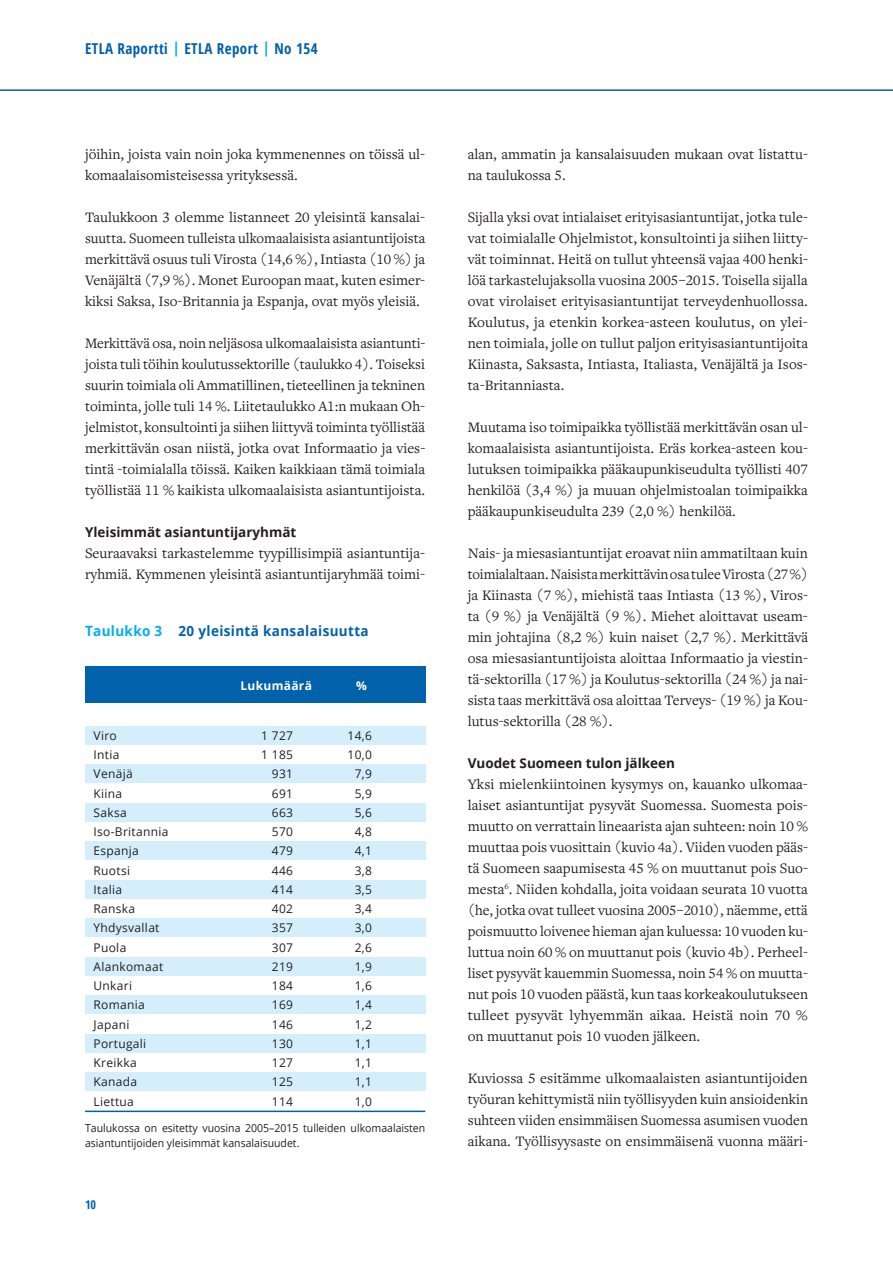
<style>
.page{position:relative;width:893px;height:1263px;background:#fff}
.page>*{position:absolute;margin:0;border:0;box-sizing:border-box;transform-origin:0 0}
.t1{font:15px/21px "Freight Text Pro";color:#231f20;text-align:justify}
.t2{font:700 condensed 15px "Open Sans";letter-spacing:.025em;color:#0161aa}
.t3{font:700 14.1px "Open Sans";letter-spacing:.025em;color:#0161aa;scale:.95 1}
.t4{font:700 13.5px "Open Sans";color:#231f20}
.t5{font:12px "Open Sans";letter-spacing:.025em;color:#231f20}
.t6{font:700 12px "Open Sans";letter-spacing:.025em;color:#fff}
.t7{font:700 condensed 12px "Open Sans";color:#0161aa}
.t8{font:10.95px/15px "Open Sans";color:#231f20;scale:.95 1}
.s1{color:#00aeef}
</style>
<div class="page">
<hr style="left:0;top:89px;width:893px;height:2px;background:#0161aa">
<div style="left:85px;top:667px;width:340px;height:36px;background:#0161aa"></div>
<hr style="left:85px;top:1110px;width:340px;height:2px;background:#0161aa">
<div style="left:85px;top:726px;width:340px;height:19px;background:#d4effb"></div>
<div style="left:85px;top:764px;width:340px;height:19px;background:#d4effb"></div>
<div style="left:85px;top:803px;width:340px;height:19px;background:#d4effb"></div>
<div style="left:85px;top:841px;width:340px;height:19px;background:#d4effb"></div>
<div style="left:85px;top:880px;width:340px;height:19px;background:#d4effb"></div>
<div style="left:85px;top:918px;width:340px;height:19px;background:#d4effb"></div>
<div style="left:85px;top:957px;width:340px;height:18px;background:#d4effb"></div>
<div style="left:85px;top:995px;width:340px;height:19px;background:#d4effb"></div>
<div style="left:85px;top:1034px;width:340px;height:18px;background:#d4effb"></div>
<div style="left:85px;top:1072px;width:340px;height:19px;background:#d4effb"></div>
<p class="t2" style="left:85px;top:38px;width:234px">ETLA Raportti <span class="s1">|</span> ETLA Report <span class="s1">|</span> No 154</p>
<p class="t1" style="left:85px;top:143px;width:342px">jöihin, joista vain noin joka kymmenennes on töissä ul&shy;komaalaisomisteisessa yrityksessä.</p>
<p class="t1" style="left:85px;top:206px;width:342px">Taulukkoon 3 olemme listanneet 20 yleisintä kansalai&shy;suutta. Suomeen tulleista ulkomaalaisista asiantuntijoista merkittävä osuus tuli Virosta (14,6 %), Intiasta (10 %) ja Venäjältä (7,9 %). Monet Euroopan maat, kuten esimer&shy;kiksi Saksa, Iso-Britannia ja Espanja, ovat myös yleisiä.</p>
<p class="t1" style="left:85px;top:332px;width:342px">Merkittävä osa, noin neljäsosa ulkomaalaisista asiantunti&shy;joista tuli töihin koulutussektorille (taulukko 4). Toiseksi suurin toimiala oli Ammatillinen, tieteellinen ja tekninen toiminta, jolle tuli 14 %. Liitetaulukko A1:n mukaan Oh&shy;jelmistot, konsultointi ja siihen liittyvä toiminta työllistää merkittävän osan niistä, jotka ovat Informaatio ja vies&shy;tintä -toimialalla töissä. Kaiken kaikkiaan tämä toimiala työllistää 11 % kaikista ulkomaalaisista asiantuntijoista.</p>
<p class="t4" style="left:85px;top:523px;width:213px">Yleisimmät asiantuntijaryhmät</p>
<p class="t1" style="left:85px;top:542px;width:342px">Seuraavaksi tarkastelemme tyypillisimpiä asiantuntija&shy;ryhmiä. Kymmenen yleisintä asiantuntijaryhmää toimi-</p>
<p class="t3" style="left:85px;top:621px;width:300px"><span class="s1">Taulukko 3</span> 20 yleisintä kansalaisuutta</p>
<p class="t6" style="left:240px;top:677px;width:73px">Lukumäärä</p>
<p class="t6" style="left:356px;top:677px;width:12px">%</p>
<p class="t5" style="left:94px;top:727px;width:25px">Viro</p>
<p class="t5" style="left:261px;top:727px;width:33px">1 727</p>
<p class="t5" style="left:348px;top:727px;width:26px">14,6</p>
<p class="t5" style="left:94px;top:746px;width:27px">Intia</p>
<p class="t5" style="left:261px;top:746px;width:33px">1 185</p>
<p class="t5" style="left:348px;top:746px;width:26px">10,0</p>
<p class="t5" style="left:94px;top:766px;width:41px">Venäjä</p>
<p class="t5" style="left:272px;top:766px;width:23px">931</p>
<p class="t5" style="left:355px;top:766px;width:19px">7,9</p>
<p class="t5" style="left:94px;top:785px;width:30px">Kiina</p>
<p class="t5" style="left:272px;top:785px;width:23px">691</p>
<p class="t5" style="left:355px;top:785px;width:19px">5,9</p>
<p class="t5" style="left:94px;top:804px;width:35px">Saksa</p>
<p class="t5" style="left:272px;top:804px;width:23px">663</p>
<p class="t5" style="left:355px;top:804px;width:19px">5,6</p>
<p class="t5" style="left:94px;top:823px;width:76px">Iso-Britannia</p>
<p class="t5" style="left:272px;top:823px;width:23px">570</p>
<p class="t5" style="left:355px;top:823px;width:19px">4,8</p>
<p class="t5" style="left:94px;top:843px;width:47px">Espanja</p>
<p class="t5" style="left:272px;top:843px;width:23px">479</p>
<p class="t5" style="left:355px;top:843px;width:19px">4,1</p>
<p class="t5" style="left:94px;top:862px;width:38px">Ruotsi</p>
<p class="t5" style="left:272px;top:862px;width:23px">446</p>
<p class="t5" style="left:355px;top:862px;width:19px">3,8</p>
<p class="t5" style="left:94px;top:881px;width:30px">Italia</p>
<p class="t5" style="left:272px;top:881px;width:23px">414</p>
<p class="t5" style="left:355px;top:881px;width:19px">3,5</p>
<p class="t5" style="left:94px;top:900px;width:43px">Ranska</p>
<p class="t5" style="left:272px;top:900px;width:23px">402</p>
<p class="t5" style="left:355px;top:900px;width:19px">3,4</p>
<p class="t5" style="left:94px;top:920px;width:67px">Yhdysvallat</p>
<p class="t5" style="left:272px;top:920px;width:23px">357</p>
<p class="t5" style="left:355px;top:920px;width:19px">3,0</p>
<p class="t5" style="left:94px;top:939px;width:34px">Puola</p>
<p class="t5" style="left:272px;top:939px;width:23px">307</p>
<p class="t5" style="left:355px;top:939px;width:19px">2,6</p>
<p class="t5" style="left:94px;top:958px;width:71px">Alankomaat</p>
<p class="t5" style="left:272px;top:958px;width:23px">219</p>
<p class="t5" style="left:355px;top:958px;width:19px">1,9</p>
<p class="t5" style="left:94px;top:977px;width:40px">Unkari</p>
<p class="t5" style="left:272px;top:977px;width:23px">184</p>
<p class="t5" style="left:355px;top:977px;width:19px">1,6</p>
<p class="t5" style="left:94px;top:997px;width:53px">Romania</p>
<p class="t5" style="left:272px;top:997px;width:23px">169</p>
<p class="t5" style="left:355px;top:997px;width:19px">1,4</p>
<p class="t5" style="left:94px;top:1016px;width:37px">Japani</p>
<p class="t5" style="left:272px;top:1016px;width:23px">146</p>
<p class="t5" style="left:355px;top:1016px;width:19px">1,2</p>
<p class="t5" style="left:94px;top:1035px;width:54px">Portugali</p>
<p class="t5" style="left:272px;top:1035px;width:23px">130</p>
<p class="t5" style="left:355px;top:1035px;width:19px">1,1</p>
<p class="t5" style="left:94px;top:1054px;width:45px">Kreikka</p>
<p class="t5" style="left:272px;top:1054px;width:23px">127</p>
<p class="t5" style="left:355px;top:1054px;width:19px">1,1</p>
<p class="t5" style="left:94px;top:1074px;width:45px">Kanada</p>
<p class="t5" style="left:272px;top:1074px;width:23px">125</p>
<p class="t5" style="left:355px;top:1074px;width:19px">1,1</p>
<p class="t5" style="left:94px;top:1093px;width:42px">Liettua</p>
<p class="t5" style="left:272px;top:1093px;width:23px">114</p>
<p class="t5" style="left:355px;top:1093px;width:19px">1,0</p>
<p class="t8" style="left:85px;top:1120px;width:360px">Taulukossa on esitetty vuosina 2005–2015 tulleiden ulkomaalaisten asiantuntijoiden yleisimmät kansalaisuudet.</p>
<p class="t7" style="left:85px;top:1196px;width:13px">10</p>
<p class="t1" style="left:468px;top:143px;width:342px">alan, ammatin ja kansalaisuuden mukaan ovat listattu&shy;na taulukossa 5.</p>
<p class="t1" style="left:468px;top:206px;width:342px">Sijalla yksi ovat intialaiset erityisasiantuntijat, jotka tule&shy;vat toimialalle Ohjelmistot, konsultointi ja siihen liitty&shy;vät toiminnat. Heitä on tullut yhteensä vajaa 400 henki&shy;löä tarkastelujaksolla vuosina 2005–2015. Toisella sijalla ovat virolaiset erityisasiantuntijat terveydenhuollossa.<br>Koulutus, ja etenkin korkea-asteen koulutus, on ylei&shy;nen toimiala, jolle on tullut paljon erityisasiantuntijoita Kiinasta, Saksasta, Intiasta, Italiasta, Venäjältä ja Isos&shy;ta-Britanniasta.</p>
<p class="t1" style="left:468px;top:416px;width:342px">Muutama iso toimipaikka työllistää merkittävän osan ul&shy;komaalaisista asiantuntijoista. Eräs korkea-asteen kou&shy;lutuksen toimipaikka pääkaupunkiseudulta työllisti 407 henkilöä (3,4 %) ja muuan ohjelmistoalan toimipaikka pääkaupunkiseudulta 239 (2,0 %) henkilöä.</p>
<p class="t1" style="left:468px;top:542px;width:342px">Nais- ja miesasiantuntijat eroavat niin ammatiltaan kuin toimialaltaan. Naisista merkittävin osa tulee Virosta (27 %) ja Kiinasta (7 %), miehistä taas Intiasta (13 %), Viros&shy;ta (9 %) ja Venäjältä (9 %). Miehet aloittavat useam&shy;min johtajina (8,2 %) kuin naiset (2,7 %). Merkittävä osa miesasiantuntijoista aloittaa Informaatio ja viestin&shy;tä-sektorilla (17 %) ja Koulutus-sektorilla (24 %) ja nai&shy;sista taas merkittävä osa aloittaa Terveys- (19 %) ja Kou&shy;lutus-sektorilla (28 %).</p>
<p class="t4" style="left:468px;top:754px;width:209px">Vuodet Suomeen tulon jälkeen</p>
<p class="t1" style="left:468px;top:773px;width:342px">Yksi mielenkiintoinen kysymys on, kauanko ulkomaa&shy;laiset asiantuntijat pysyvät Suomessa. Suomesta pois&shy;muutto on verrattain lineaarista ajan suhteen: noin 10 % muuttaa pois vuosittain (kuvio 4a). Viiden vuoden pääs&shy;tä Suomeen saapumisesta 45 % on muuttanut pois Suo&shy;mesta<sup>6</sup>. Niiden kohdalla, joita voidaan seurata 10 vuotta (he, jotka ovat tulleet vuosina 2005–2010), näemme, että poismuutto loivenee hieman ajan kuluessa: 10 vuoden ku&shy;luttua noin 60 % on muuttanut pois (kuvio 4b). Perheel&shy;liset pysyvät kauemmin Suomessa, noin 54 % on muutta&shy;nut pois 10 vuoden päästä, kun taas korkeakoulutukseen tulleet pysyvät lyhyemmän aikaa. Heistä noin 70 % on muuttanut pois 10 vuoden jälkeen.</p>
<p class="t1" style="left:468px;top:1067px;width:342px">Kuviossa 5 esitämme ulkomaalaisten asiantuntijoiden työuran kehittymistä niin työllisyyden kuin ansioidenkin suhteen viiden ensimmäisen Suomessa asumisen vuoden aikana. Työllisyysaste on ensimmäisenä vuonna määri-</p>
</div>
